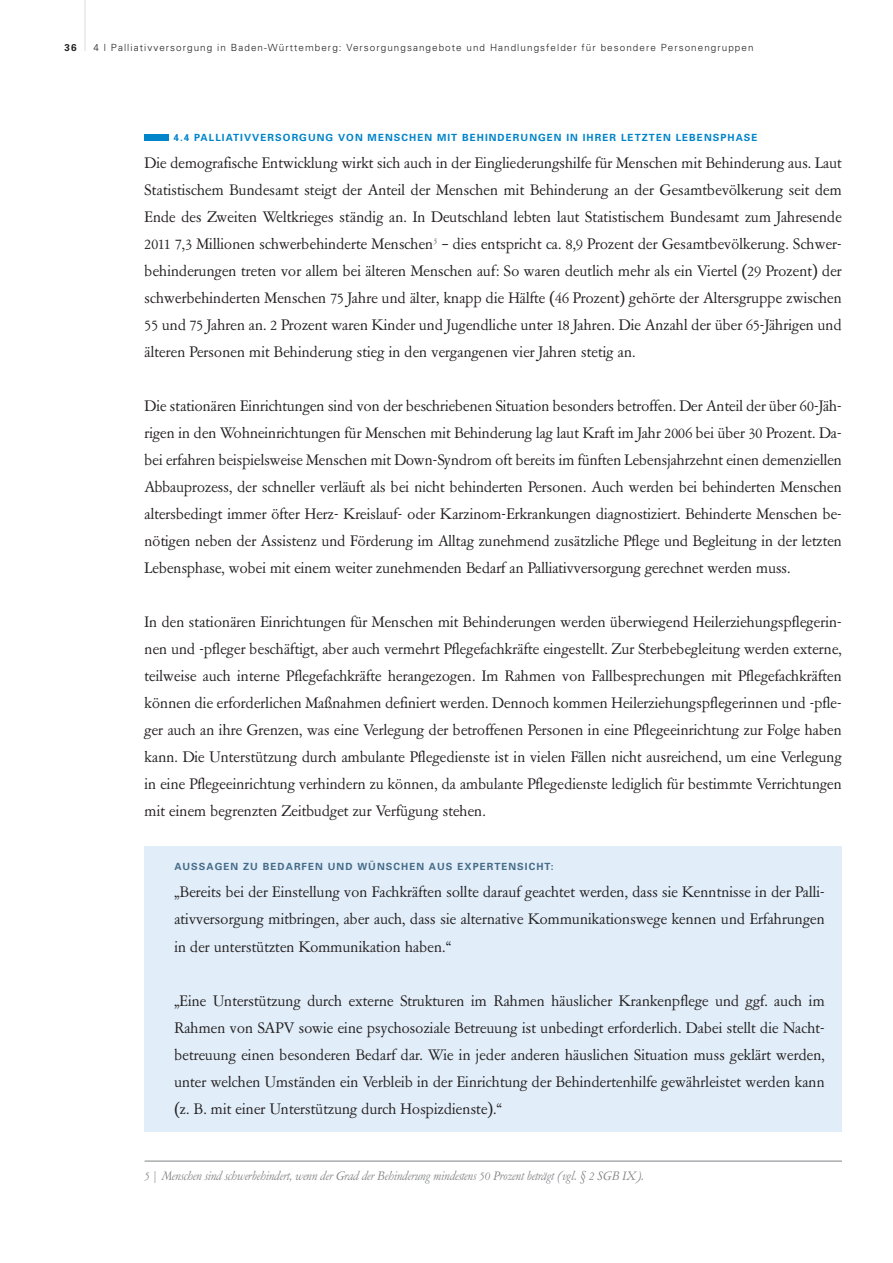
<style>
.page{position:relative;width:893px;height:1263px;background:#fff}
.page>*{position:absolute;margin:0;border:0;box-sizing:border-box;transform-origin:0 0}
.t1{font:15px/27px "Garamont Amsterdam BQ";color:#231f20;text-align:justify}
.t2{font:italic 12px "Garamont Amsterdam BQ";color:#808285}
.t3{font:300 9.9px "Univers";letter-spacing:.105em;color:#231f20}
.t4{font:700 9.9px "Univers";letter-spacing:.105em;color:#0084ca}
.t5{font:700 9.9px "Univers";letter-spacing:.105em;color:#456c89}
.t6{font:700 9.9px "Univers";color:#231f20}
</style>
<div class="page">
<hr style="left:84px;top:0;width:2px;height:51px;background:#e6e7e9">
<div style="left:145px;top:846px;width:697px;height:286px;background:#e1edf8"></div>
<div style="left:145px;top:135px;width:24px;height:6px;background:#0084ca"></div>
<hr style="left:145px;top:1161px;width:697px;height:1px;background:#808285">
<p class="t6" style="left:64px;top:41px;width:14px">36</p>
<p class="t3" style="left:94px;top:41px;width:661px">4 | Palliativversorgung in Baden-Württemberg: Versorgungsangebote und Handlungsfelder für besondere Personengruppen</p>
<p class="t4" style="left:174px;top:131px;width:586px">4.4 PALLIATIVVERSORGUNG VON MENSCHEN MIT BEHINDERUNGEN IN IHRER LETZTEN LEBENSPHASE</p>
<p class="t1" style="left:145px;top:150px;width:699px">Die demografische Entwicklung wirkt sich auch in der Eingliederungshilfe für Menschen mit Behinderung aus. Laut Statistischem Bundesamt steigt der Anteil der Menschen mit Behinderung an der Gesamtbevölkerung seit dem Ende des Zweiten Weltkrieges ständig an. In Deutschland lebten laut Statistischem Bundesamt zum Jahresende 2011 7,3 Millionen schwerbehinderte Menschen<sup>5</sup> – dies entspricht ca. 8,9 Prozent der Gesamtbevölkerung. Schwer&shy;behinderungen treten vor allem bei älteren Menschen auf: So waren deutlich mehr als ein Viertel (29 Prozent) der schwerbehinderten Menschen 75 Jahre und älter, knapp die Hälfte (46 Prozent) gehörte der Altersgruppe zwischen 55 und 75 Jahren an. 2 Prozent waren Kinder und Jugendliche unter 18 Jahren. Die Anzahl der über 65-Jährigen und älteren Personen mit Behinderung stieg in den vergangenen vier Jahren stetig an.</p>
<p class="t1" style="left:145px;top:393px;width:699px">Die stationären Einrichtungen sind von der beschriebenen Situation besonders betroffen. Der Anteil der über 60-Jäh&shy;rigen in den Wohneinrichtungen für Menschen mit Behinderung lag laut Kraft im Jahr 2006 bei über 30 Prozent. Da&shy;bei erfahren beispielsweise Menschen mit Down-Syndrom oft bereits im fünften Lebensjahrzehnt einen demenziellen Abbauprozess, der schneller verläuft als bei nicht behinderten Personen. Auch werden bei behinderten Menschen altersbedingt immer öfter Herz- Kreislauf- oder Karzinom-Erkrankungen diagnostiziert. Behinderte Menschen be&shy;nötigen neben der Assistenz und Förderung im Alltag zunehmend zusätzliche Pflege und Begleitung in der letzten Lebensphase, wobei mit einem weiter zunehmenden Bedarf an Palliativversorgung gerechnet werden muss.</p>
<p class="t1" style="left:145px;top:609px;width:699px">In den stationären Einrichtungen für Menschen mit Behinderungen werden überwiegend Heilerziehungspflegerin&shy;nen und -pfleger beschäftigt, aber auch vermehrt Pflegefachkräfte eingestellt. Zur Sterbebegleitung werden externe, teilweise auch interne Pflegefachkräfte herangezogen. Im Rahmen von Fallbesprechungen mit Pflegefachkräften können die erforderlichen Maßnahmen definiert werden. Dennoch kommen Heilerziehungspflegerinnen und -pfle&shy;ger auch an ihre Grenzen, was eine Verlegung der betroffenen Personen in eine Pflegeeinrichtung zur Folge haben kann. Die Unterstützung durch ambulante Pflegedienste ist in vielen Fällen nicht ausreichend, um eine Verlegung in eine Pflegeeinrichtung verhindern zu können, da ambulante Pflegedienste lediglich für bestimmte Verrichtungen mit einem begrenzten Zeitbudget zur Verfügung stehen.</p>
<p class="t5" style="left:174px;top:860px;width:381px">AUSSAGEN ZU BEDARFEN UND WÜNSCHEN AUS EXPERTENSICHT:</p>
<p class="t1" style="left:174px;top:879px;width:652px">„Bereits bei der Einstellung von Fachkräften sollte darauf geachtet werden, dass sie Kenntnisse in der Palli&shy;ativversorgung mitbringen, aber auch, dass sie alternative Kommunikationswege kennen und Erfahrungen in der unterstützten Kommunikation haben.“</p>
<p class="t1" style="left:174px;top:987px;width:652px">„Eine Unterstützung durch externe Strukturen im Rahmen häuslicher Krankenpflege und ggf. auch im Rahmen von SAPV sowie eine psychosoziale Betreuung ist unbedingt erforderlich. Dabei stellt die Nacht&shy;betreuung einen besonderen Bedarf dar. Wie in jeder anderen häuslichen Situation muss geklärt werden, unter welchen Umständen ein Verbleib in der Einrichtung der Behindertenhilfe gewährleistet werden kann (z. B. mit einer Unterstützung durch Hospizdienste).“</p>
<p class="t2" style="left:145px;top:1168px;width:501px">5 | Menschen sind schwerbehindert, wenn der Grad der Behinderung mindestens 50 Prozent beträgt (vgl. § 2 SGB IX).</p>
</div>
